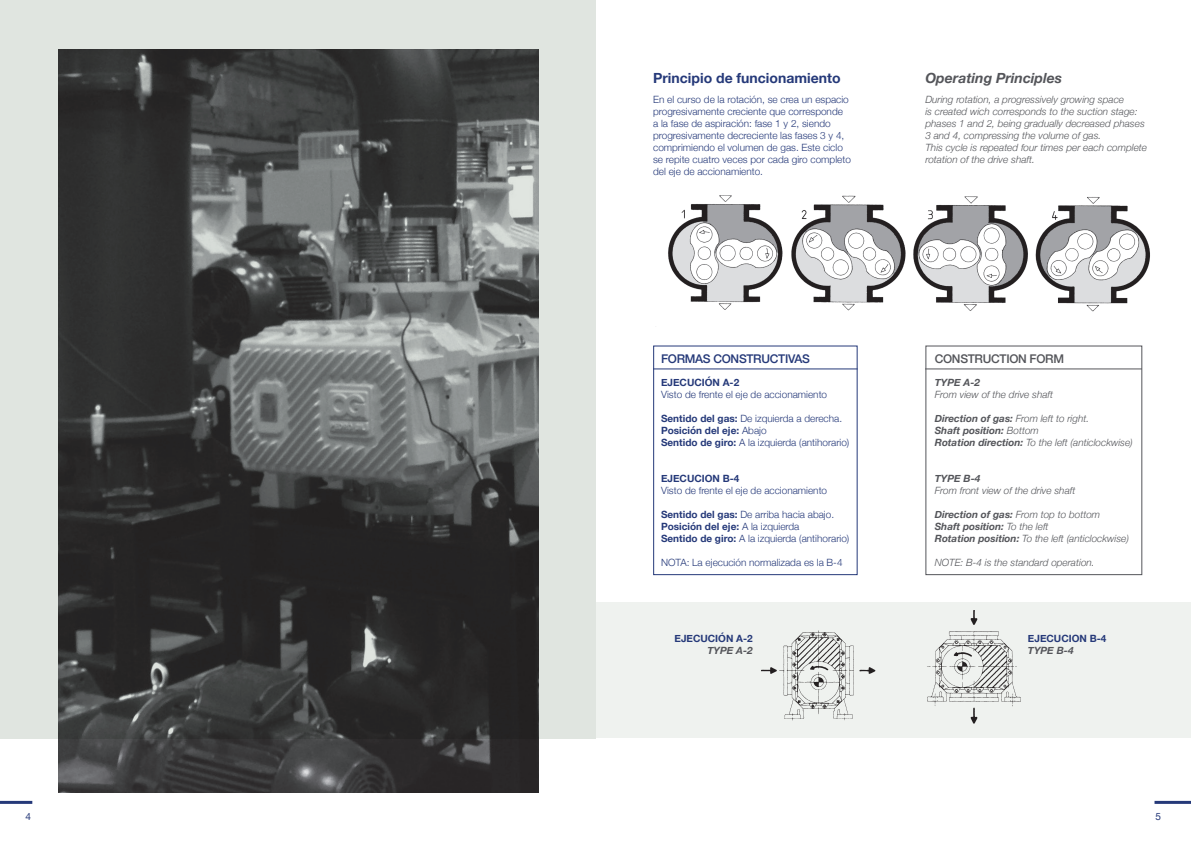
<style>
.page{position:relative;width:1191px;height:842px;background:#fff}
.page>*{position:absolute;margin:0;border:0;box-sizing:border-box;transform-origin:0 0}
.t1{font:700 14px "Helvetica Neue";color:#253979}
.t2{font:italic 700 14px "Helvetica Neue";color:#54555a}
.t3{font:500 12px "Helvetica Neue";letter-spacing:-.025em;color:#253979}
.t4{font:500 12px "Helvetica Neue";letter-spacing:-.025em;color:#54555a}
.t5{font:300 10px/12px "Helvetica Neue";color:#253979}
.t6{font:italic 300 10px/12px "Helvetica Neue";color:#54555a}
.t7{font:italic 700 10px "Helvetica Neue";color:#54555a}
.t8{font:700 10px "Helvetica Neue";color:#253979}
.t9{font:10px "Helvetica Neue";color:#253979}
.s1{font-weight:700}
.s2{font-weight:300}
</style>
<div class="page">
<div style="left:595px;top:602px;width:596px;height:136px;background:#eff2ef"></div>
<img style="left:668px;top:195px;width:482px;height:117px">
<hr style="left:653px;top:368px;width:204px;height:1px;background:#253979">
<div style="left:653px;top:345px;width:204px;height:230px;border:1px solid #253979"></div>
<hr style="left:926px;top:368px;width:215px;height:1px;background:#54555a">
<div style="left:925px;top:345px;width:217px;height:230px;border:1px solid #54555a"></div>
<img style="left:761px;top:630px;width:115px;height:91px">
<img style="left:927px;top:611px;width:94px;height:113px">
<div style="left:0;top:0;width:595px;height:738px;background:#e0e5e0"></div>
<hr style="left:1154px;top:801px;width:37px;height:3px;background:#253979">
<hr style="left:0;top:801px;width:32px;height:3px;background:#253979">
<img style="left:59px;top:50px;width:480px;height:742px">
<p class="t1" style="left:653px;top:67px;width:189px">Principio de funcionamiento</p>
<p class="t5" style="left:653px;top:93px;width:199px">En el curso de la rotación, se crea un espacio progresivamente creciente que corresponde<br>a la fase de aspiración: fase 1 y 2, siendo progresivamente decreciente las fases 3 y 4, comprimiendo el volumen de gas. Este ciclo se repite cuatro veces por cada giro completo del eje de accionamiento.</p>
<p class="t3" style="left:661px;top:349px;width:150px">FORMAS CONSTRUCTIVAS</p>
<p class="t8" style="left:661px;top:375px;width:80px">EJECUCIÓN A-2</p>
<p class="t5" style="left:661px;top:388px;width:168px">Visto de frente el eje de accionamiento</p>
<p class="t5" style="left:661px;top:412px;width:182px"><span class="s1">Sentido del gas:</span> De izquierda a derecha.</p>
<p class="t8" style="left:661px;top:423px;width:107px">Posición del eje: <span class="s2">Abajo</span></p>
<p class="t5" style="left:661px;top:436px;width:190px"><span class="s1">Sentido de giro:</span> A la izquierda (antihorario)</p>
<p class="t8" style="left:661px;top:471px;width:80px">EJECUCION B-4</p>
<p class="t5" style="left:661px;top:484px;width:168px">Visto de frente el eje de accionamiento</p>
<p class="t5" style="left:661px;top:508px;width:174px"><span class="s1">Sentido del gas:</span> De arriba hacia abajo.</p>
<p class="t8" style="left:661px;top:519px;width:140px">Posición del eje: <span class="s2">A la izquierda</span></p>
<p class="t5" style="left:661px;top:532px;width:190px"><span class="s1">Sentido de giro:</span> A la izquierda (antihorario)</p>
<p class="t5" style="left:661px;top:556px;width:183px">NOTA: La ejecución normalizada es la B-4</p>
<p class="t8" style="left:674px;top:630px;width:80px">EJECUCIÓN A-2</p>
<p class="t7" style="left:707px;top:642px;width:47px">TYPE A-2</p>
<p class="t2" style="left:925px;top:67px;width:138px">Operating Principles</p>
<p class="t6" style="left:925px;top:93px;width:223px">During rotation, a progressively growing space<br>is created wich corresponds to the suction stage: phases 1 and 2, being gradually decreased phases 3 and 4, compressing the volume of gas.<br>This cycle is repeated four times per each complete rotation of the drive shaft.</p>
<p class="t4" style="left:934px;top:349px;width:131px">CONSTRUCTION FORM</p>
<p class="t7" style="left:934px;top:375px;width:47px">TYPE A-2</p>
<p class="t6" style="left:934px;top:388px;width:120px">From view of the drive shaft</p>
<p class="t6" style="left:934px;top:412px;width:156px"><span class="s1">Direction of gas:</span> From left to right.</p>
<p class="t7" style="left:934px;top:423px;width:106px">Shaft position: <span class="s2">Bottom</span></p>
<p class="t6" style="left:934px;top:436px;width:199px"><span class="s1">Rotation direction:</span> To the left (anticlockwise)</p>
<p class="t7" style="left:934px;top:471px;width:47px">TYPE B-4</p>
<p class="t6" style="left:934px;top:484px;width:142px">From front view of the drive shaft</p>
<p class="t7" style="left:934px;top:507px;width:167px">Direction of gas: <span class="s2">From top to bottom</span></p>
<p class="t7" style="left:934px;top:519px;width:115px">Shaft position: <span class="s2">To the left</span></p>
<p class="t6" style="left:934px;top:532px;width:196px"><span class="s1">Rotation position:</span> To the left (anticlockwise)</p>
<p class="t6" style="left:934px;top:556px;width:161px">NOTE: B-4 is the standard operation.</p>
<p class="t8" style="left:1028px;top:630px;width:80px">EJECUCION B-4</p>
<p class="t7" style="left:1028px;top:642px;width:47px">TYPE B-4</p>
<p class="t9" style="left:26px;top:809px;width:7px">4</p>
<p class="t9" style="left:1155px;top:809px;width:7px">5</p>
</div>
